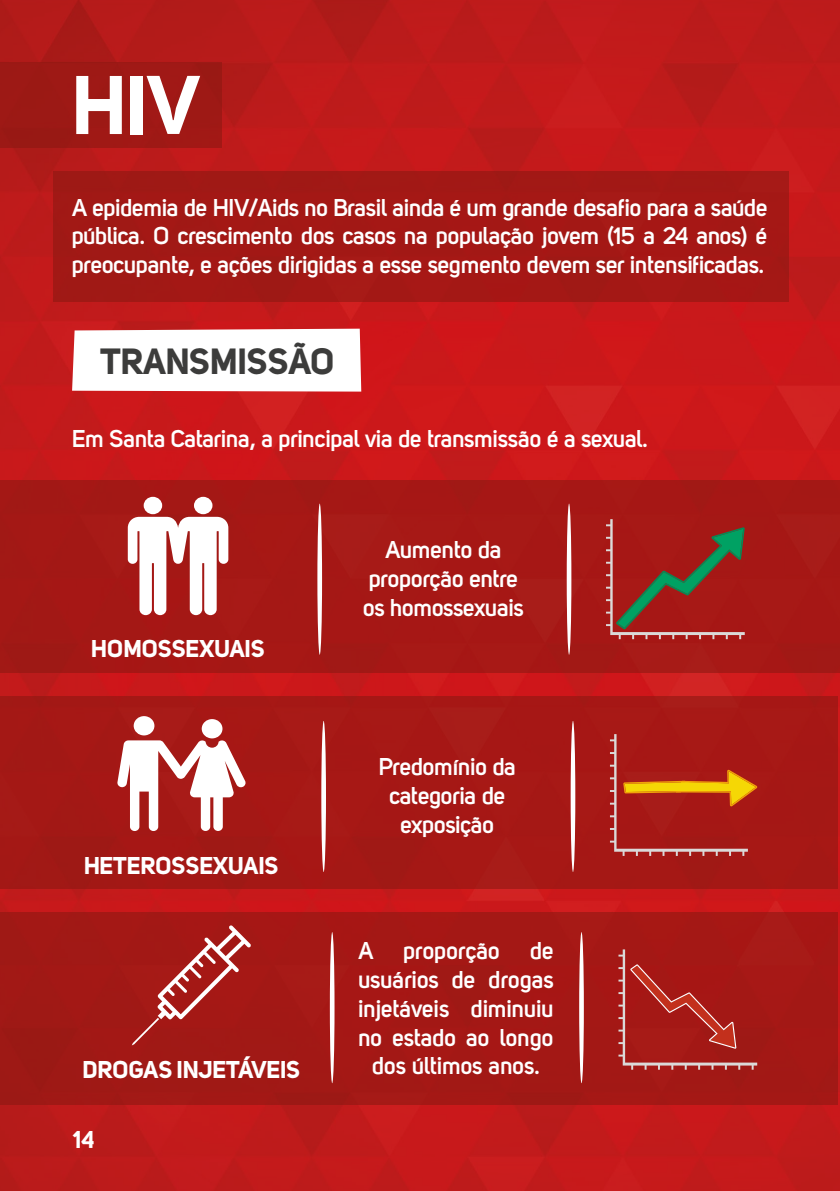
<style>
.page{position:relative;width:840px;height:1191px;background:#fff}
.page>*{position:absolute;margin:0;border:0;box-sizing:border-box;transform-origin:0 0}
.t1{font:82px "Uni Sans Bold";color:#fff}
.t2{font:36px "Uni Sans Bold";letter-spacing:-.01em;color:#3c3c3b}
.t3{font:700 24px/28.8px "Uni Sans Semi";letter-spacing:-.02em;color:#fff;text-align:center}
.t4{font:24px "Uni Sans Bold";color:#fff}
</style>
<div class="page">
<img style="left:0;top:0;width:839px;height:1191px">
<div style="left:0;top:63px;width:221px;height:85px;background:#9e1915"></div>
<div style="left:53px;top:171px;width:735px;height:131px;background:#a31815"></div>
<div style="left:0;top:480px;width:839px;height:192px;background:#a61815"></div>
<div style="left:0;top:696px;width:837px;height:192px;background:#a61815"></div>
<div style="left:0;top:912px;width:837px;height:192px;background:#a41815"></div>
<div style="left:144px;top:497px;width:18px;height:17px;background:#fff;border-radius:50%"></div>
<svg style="left:128px;top:517px;width:100px;height:98px"></svg>
<div style="left:194px;top:497px;width:18px;height:17px;background:#fff;border-radius:50%"></div>
<svg style="left:117px;top:740px;width:129px;height:91px"></svg>
<div style="left:134px;top:716px;width:20px;height:19px;background:#fff;border-radius:50%"></div>
<div style="left:201px;top:719px;width:21px;height:19px;background:#fff;border-radius:50%"></div>
<div style="left:321px;top:721px;width:5px;height:151px;background:#fff;border-radius:50%"></div>
<div style="left:317px;top:503px;width:5px;height:151px;background:#fff;border-radius:50%"></div>
<svg style="left:329px;top:932px;width:5px;height:151px"></svg>
<svg style="left:570px;top:721px;width:5px;height:151px"></svg>
<svg style="left:566px;top:503px;width:5px;height:151px"></svg>
<svg style="left:579px;top:932px;width:4px;height:151px"></svg>
<svg style="left:606px;top:519px;width:138px;height:120px"></svg>
<svg style="left:132px;top:925px;width:119px;height:120px"></svg>
<svg style="left:618px;top:949px;width:138px;height:120px"></svg>
<svg style="left:610px;top:734px;width:146px;height:122px"></svg>
<svg style="left:72px;top:329px;width:289px;height:62px"></svg>
<h1 class="t1" style="left:72px;top:54px;width:130px">HIV</h1>
<p class="t3" style="left:72px;top:192px;width:697px;text-align:justify">A epidemia de HIV/Aids no Brasil ainda é um grande desafio para a saúde pública. O crescimento dos casos na população jovem (15 a 24 anos) é preocupante, e ações dirigidas a esse segmento devem ser intensificadas.</p>
<h2 class="t2" style="left:101px;top:339px;width:236px">TRANSMISSÃO</h2>
<p class="t3" style="left:72px;top:424px;width:577px">Em Santa Catarina, a principal via de transmissão é a sexual.</p>
<p class="t4" style="left:91px;top:634px;width:175px">HOMOSSEXUAIS</p>
<p class="t4" style="left:84px;top:850px;width:196px">HETEROSSEXUAIS</p>
<p class="t4" style="left:83px;top:1054px;width:219px">DROGAS INJETÁVEIS</p>
<p class="t4" style="left:74px;top:1124px;width:23px">14</p>
<p class="t3" style="left:363px;top:535px;width:162px">Aumento da proporção entre os homossexuais</p>
<p class="t3" style="left:378px;top:752px;width:139px">Predomínio da categoria de exposição</p>
<p class="t3" style="left:358px;top:936px;width:197px">A proporção de usuários de drogas injetáveis diminuiu no estado ao longo dos últimos anos.</p>
</div>
